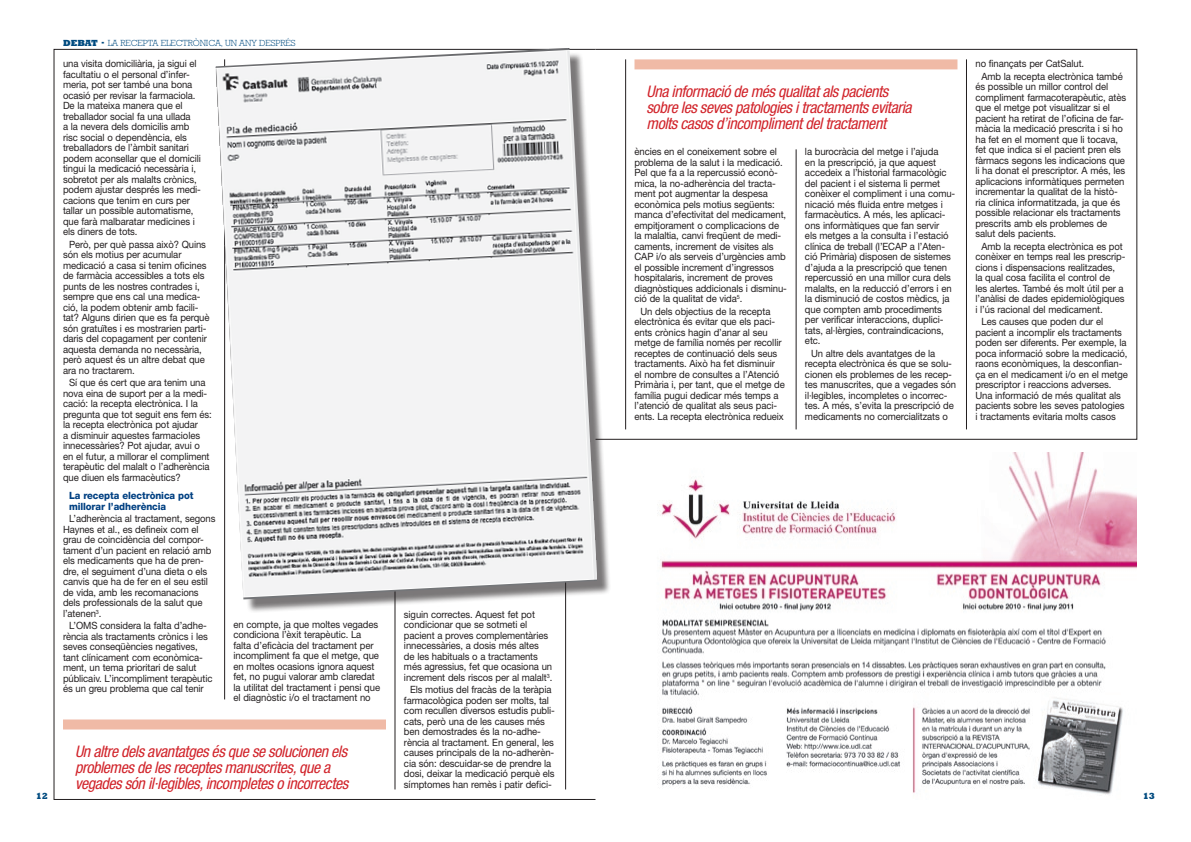
<style>
.page{position:relative;width:1191px;height:842px;background:#fff}
.page>*{position:absolute;margin:0;border:0;box-sizing:border-box;transform-origin:0 0}
.t1{font:italic condensed 16px/16px "Helvetica Neue";letter-spacing:-.025em;color:#d1232a}
.t2{font:10px/10.5px "Helvetica Neue";letter-spacing:-.01em;color:#231f20;scale:.95 1}
.t3{font:800 10px/10.5px "Helvetica Neue";letter-spacing:-.01em;color:#004082;scale:.95 1}
.t4{font:300 9px "Rockwell";letter-spacing:-.01em;color:#014b80}
.t5{font:800 9px "Rockwell";color:#014b80}
.s1{font-weight:800}
</style>
<div class="page">
<hr style="left:224px;top:59px;width:1px;height:640px;background:#231f20">
<hr style="left:395px;top:59px;width:1px;height:730px;background:#231f20">
<hr style="left:565px;top:59px;width:1px;height:730px;background:#231f20">
<hr style="left:625px;top:59px;width:1px;height:370px;background:#231f20">
<hr style="left:796px;top:149px;width:1px;height:280px;background:#231f20">
<hr style="left:966px;top:59px;width:1px;height:370px;background:#231f20">
<img style="left:659px;top:453px;width:478px;height:342px">
<div style="left:218px;top:51px;width:392px;height:562px;background:#231f20;opacity:.6"></div>
<img style="left:215px;top:48px;width:382px;height:551px">
<div style="left:634px;top:59px;width:323px;height:10px;background:#f0baa6"></div>
<div style="left:63px;top:719px;width:323px;height:10px;background:#f0baa6"></div>
<p class="t4" style="left:63px;top:38px;width:234px"><span class="s1">debat ·</span> LA RECEPTA ELECTRÒNICA, UN ANY DESPRÉS</p>
<p class="t2" style="left:981px;top:57px;width:150px;line-height:12.5px;text-indent:-6px">no finançats per CatSalut.<br>Amb la recepta electrònica també</p>
<p class="t2" style="left:975px;top:81px;width:160px">és possible un millor control del compliment farmacoterapèutic, atès que el metge pot visualitzar si el pacient ha retirat de l’oficina de far&shy;màcia la medicació prescrita i si ho ha fet en el moment que li tocava, fet que indica si el pacient pren els fàrmacs segons les indicacions que li ha donat el prescriptor. A més, les aplicacions informàtiques permeten incrementar la qualitat de la histò&shy;ria clínica informatitzada, ja que és possible relacionar els tractaments prescrits amb els problemes de salut dels pacients.</p>
<p class="t2" style="left:975px;top:241px;width:159px;text-indent:6px">Amb la recepta electrònica es pot conèixer en temps real les prescrip&shy;cions i dispensacions realitzades,<br>la qual cosa facilita el control de<br>les alertes. També és molt útil per a l’anàlisi de dades epidemiològiques i l’ús racional del medicament.</p>
<p class="t2" style="left:975px;top:316px;width:162px;text-indent:6px">Les causes que poden dur el pacient a incomplir els tractaments poden ser diferents. Per exemple, la poca informació sobre la medicació, raons econòmiques, la desconfian&shy;ça en el medicament i/o en el metge prescriptor i reaccions adverses.<br>Una informació de més qualitat als pacients sobre les seves patologies i tractaments evitaria molts casos</p>
<p class="t2" style="left:63px;top:58px;width:147px">una visita domiciliària, ja sigui el facultatiu o el personal d’infer&shy;meria, pot ser també una bona ocasió per revisar la farmaciola.<br>De la mateixa manera que el treballador social fa una ullada<br>a la nevera dels domicilis amb risc social o dependència, els treballadors de l’àmbit sanitari podem aconsellar que el domicili tingui la medicació necessària i, sobretot per als malalts crònics, podem ajustar després les medi&shy;cacions que tenim en curs per tallar un possible automatisme, que farà malbaratar medicines i els diners de tots.</p>
<p class="t2" style="left:63px;top:239px;width:156px;text-indent:6px">Però, per què passa això? Quins són els motius per acumular medicació a casa si tenim oficines de farmàcia accessibles a tots els punts de les nostres contrades i, sempre que ens cal una medica&shy;ció, la podem obtenir amb facili&shy;tat? Alguns dirien que es fa perquè són gratuïtes i es mostrarien parti&shy;daris del copagament per contenir aquesta demanda no necessària, però aquest és un altre debat que ara no tractarem.</p>
<p class="t2" style="left:63px;top:377px;width:158px;text-indent:6px">Sí que és cert que ara tenim una nova eina de suport per a la medi&shy;cació: la recepta electrònica. I la pregunta que tot seguit ens fem és: la recepta electrònica pot ajudar<br>a disminuir aquestes farmacioles innecessàries? Pot ajudar, avui o en el futur, a millorar el compliment terapèutic del malalt o l’adherència que diuen els farmacèutics?</p>
<p class="t3" style="left:69px;top:490px;width:133px">La recepta electrònica pot millorar l’adherència</p>
<p class="t2" style="left:63px;top:513px;width:162px;text-indent:6px">L’adherència al tractament, segons<br>Haynes et al., es defineix com el grau de coincidència del compor&shy;tament d’un pacient en relació amb els medicaments que ha de pren&shy;dre, el seguiment d’una dieta o els canvis que ha de fer en el seu estil de vida, amb les recomanacions dels professionals de la salut que l’atenen<sup>3</sup>.</p>
<p class="t2" style="left:63px;top:620px;width:159px;text-indent:6px">L’OMS considera la falta d’adhe&shy;rència als tractaments crònics i les seves conseqüències negatives, tant clínicament com econòmica&shy;ment, un tema prioritari de salut públicaiv. L’incompliment terapèutic és un greu problema que cal tenir</p>
<p class="t2" style="left:233px;top:619px;width:156px">en compte, ja que moltes vegades condiciona l’èxit terapèutic. La falta d’eficàcia del tractament per incompliment fa que el metge, que en moltes ocasions ignora aquest fet, no pugui valorar amb claredat la utilitat del tractament i pensi que el diagnòstic i/o el tractament no</p>
<p class="t2" style="left:404px;top:609px;width:158px">siguin correctes. Aquest fet pot condicionar que se sotmeti el pacient a proves complementàries innecessàries, a dosis més altes<br>de les habituals o a tractaments més agressius, fet que ocasiona un increment dels riscos per al malalt<sup>3</sup>.</p>
<h1 class="t1" style="left:646px;top:84px;width:267px">Una informació de més qualitat als pacients sobre les seves patologies i tractaments evitaria molts casos d’incompliment del tractament</h1>
<p class="t2" style="left:634px;top:146px;width:162px">ències en el coneixement sobre el problema de la salut i la medicació.<br>Pel que fa a la repercussió econò&shy;mica, la no-adherència del tracta&shy;ment pot augmentar la despesa econòmica pels motius següents: manca d’efectivitat del medicament, empitjorament o complicacions de la malaltia, canvi freqüent de medi&shy;caments, increment de visites als CAP i/o als serveis d’urgències amb el possible increment d’ingressos hospitalaris, increment de proves diagnòstiques addicionals i disminu&shy;ció de la qualitat de vida<sup>5</sup>.</p>
<p class="t2" style="left:634px;top:306px;width:160px;text-indent:6px">Un dels objectius de la recepta electrònica és evitar que els paci&shy;ents crònics hagin d’anar al seu metge de família només per recollir receptes de continuació dels seus tractaments. Això ha fet disminuir<br>el nombre de consultes a l’Atenció Primària i, per tant, que el metge de família pugui dedicar més temps a l’atenció de qualitat als seus paci&shy;ents. La recepta electrònica redueix</p>
<p class="t2" style="left:805px;top:146px;width:160px">la burocràcia del metge i l’ajuda<br>en la prescripció, ja que aquest accedeix a l’historial farmacològic del pacient i el sistema li permet conèixer el compliment i una comu&shy;nicació més fluida entre metges i farmacèutics. A més, les aplicaci&shy;ons informàtiques que fan servir<br>els metges a la consulta i l’estació clínica de treball (l’ECAP a l’Aten&shy;ció Primària) disposen de sistemes d’ajuda a la prescripció que tenen repercussió en una millor cura dels malalts, en la reducció d’errors i en la disminució de costos mèdics, ja que compten amb procediments per verificar interaccions, duplici&shy;tats, al·lèrgies, contraindicacions, etc.</p>
<p class="t2" style="left:805px;top:348px;width:161px;text-indent:6px">Un altre dels avantatges de la recepta electrònica és que se solu&shy;cionen els problemes de les recep&shy;tes manuscrites, que a vegades són il·legibles, incompletes o incorrec&shy;tes. A més, s’evita la prescripció de medicaments no comercialitzats o</p>
<p class="t2" style="left:404px;top:684px;width:160px;text-indent:6px">Els motius del fracàs de la teràpia farmacològica poden ser molts, tal com recullen diversos estudis publi&shy;cats, però una de les causes més ben demostrades és la no-adhe&shy;rència al tractament. En general, les causes principals de la no-adherèn&shy;cia són: descuidar-se de prendre la dosi, deixar la medicació perquè els símptomes han remès i patir defici-</p>
<h1 class="t1" style="left:75px;top:744px;width:275px">Un altre dels avantatges és que se solucionen els problemes de les receptes manuscrites, que a vegades són il·legibles, incompletes o incorrectes</h1>
<p class="t5" style="left:36px;top:791px;width:14px">12</p>
<p class="t5" style="left:1143px;top:791px;width:14px">13</p>
</div>
